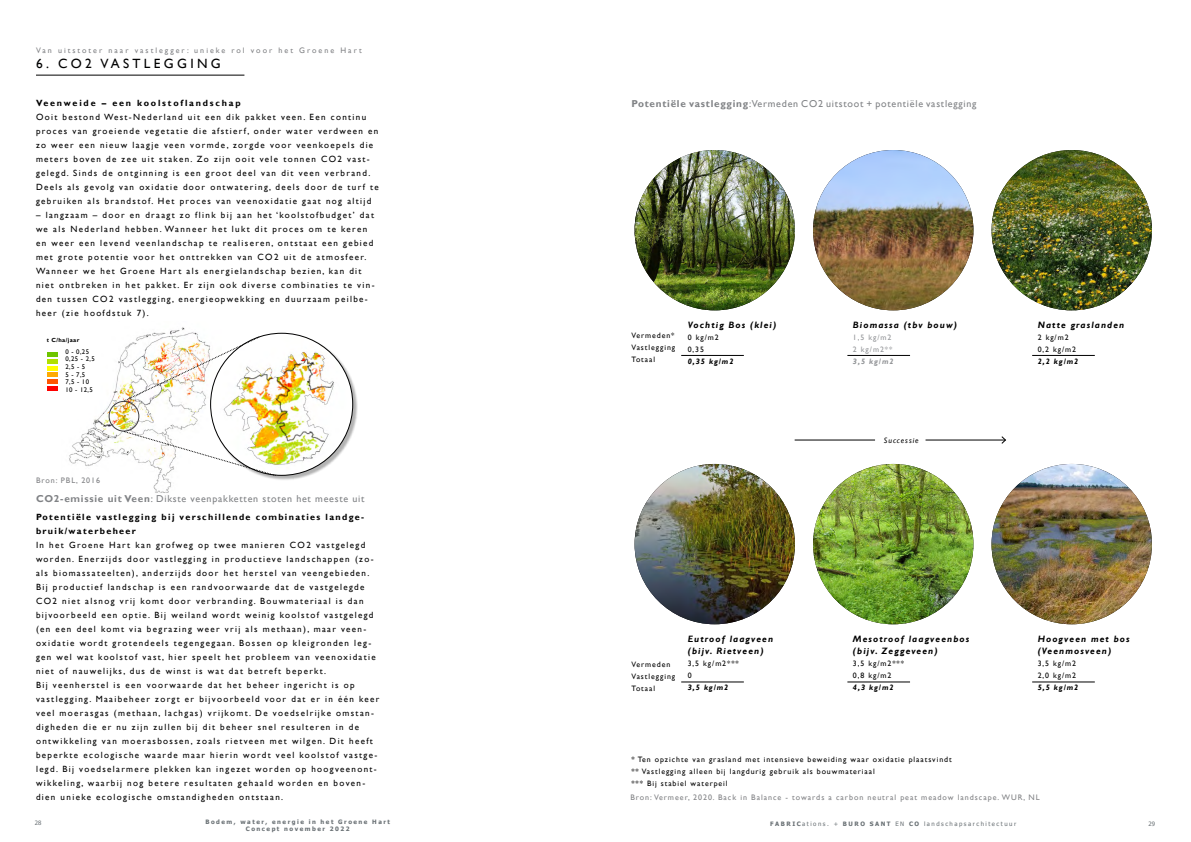
<style>
.page{position:relative;width:1191px;height:842px;background:#fff}
.page>*{position:absolute;margin:0;border:0;box-sizing:border-box;transform-origin:0 0}
.t1{font:13.4px "Gill Sans";letter-spacing:.25em;color:#000101}
.t2{font:10px "Gill Sans";letter-spacing:.075em;color:#808285}
.t3{font:italic 700 9.2px/12px "Gill Sans";letter-spacing:.12em;color:#000}
.t4{font:9px/14px "Gill Sans";letter-spacing:.15em;color:#000}
.t5{font:700 9px/14px "Gill Sans";letter-spacing:.15em;color:#000}
.t6{font:700 9px "Gill Sans";letter-spacing:.2em;color:#000}
.t7{font:8px "Gill Sans";letter-spacing:.12em;color:#818285}
.t8{font:8px "Gill Sans";letter-spacing:.25em;color:#818285}
.t9{font:7.8px/12px "Gill Sans";letter-spacing:.12em;color:#000}
.t10{font:italic 700 7.8px "Gill Sans";letter-spacing:.12em;color:#000}
.t11{font:7.8px/12px "Gill Sans";letter-spacing:.12em;color:#939598}
.t12{font:italic 7.8px "Gill Sans";letter-spacing:.12em;color:#000}
.t13{font:italic 700 7.8px "Gill Sans";color:#939598}
.t14{font:6.7px/7.6px "Gill Sans";letter-spacing:.06em;color:#000}
.t15{font:700 6px/7.2px "Tahoma";letter-spacing:.25em;color:#686f73;text-align:center}
.t16{font:6px "Tahoma";letter-spacing:.25em;color:#686f73}
.t17{font:700 5.9px "Gill Sans";letter-spacing:.06em;color:#000}
.s1{color:#000101}
.s2{font-weight:700}
</style>
<div class="page">
<img style="left:69px;top:327px;width:142px;height:166px">
<hr style="left:47px;top:353px;width:11px;height:4px;background:#6ec400">
<hr style="left:47px;top:386px;width:11px;height:4px;background:#fe0000">
<div style="left:47px;top:359px;width:11px;height:5px;background:#b0e000"></div>
<hr style="left:47px;top:366px;width:11px;height:4px;background:#ffff01">
<hr style="left:47px;top:373px;width:11px;height:4px;background:#ffaa01">
<hr style="left:47px;top:379px;width:11px;height:4px;background:#f50">
<div style="left:211px;top:334px;width:146px;height:146px;background:#000;opacity:.3"></div>
<img style="left:211px;top:333px;width:142px;height:142px">
<div style="left:109px;top:401px;width:30px;height:30px;border:1px solid #414042;border-radius:50%"></div>
<svg style="left:124px;top:431px;width:152px;height:45px"></svg>
<img style="left:124px;top:337px;width:135px;height:64px">
<img style="left:634px;top:150px;width:161px;height:160px;border-radius:80px">
<img style="left:813px;top:150px;width:160px;height:160px;border-radius:80px">
<img style="left:991px;top:150px;width:160px;height:160px;border-radius:80px">
<img style="left:634px;top:464px;width:161px;height:160px;border-radius:80px">
<img style="left:813px;top:464px;width:160px;height:160px;border-radius:80px">
<img style="left:991px;top:464px;width:160px;height:160px;border-radius:80px">
<hr style="left:794px;top:440px;width:81px;height:1px;background:#000">
<hr style="left:925px;top:440px;width:80px;height:1px;background:#000">
<svg style="left:1001px;top:436px;width:5px;height:8px"></svg>
<hr style="left:36px;top:75px;width:208px;height:1px;background:#000101">
<hr style="left:681px;top:355px;width:63px;height:1px;background:#000">
<hr style="left:847px;top:355px;width:63px;height:1px;background:#000">
<hr style="left:1032px;top:355px;width:62px;height:1px;background:#000">
<hr style="left:681px;top:682px;width:63px;height:1px;background:#000">
<hr style="left:847px;top:682px;width:63px;height:1px;background:#000">
<hr style="left:1032px;top:682px;width:62px;height:1px;background:#000">
<p class="t8" style="left:36px;top:46px;width:327px">Van uitstoter naar vastlegger: unieke rol voor het Groene Hart</p>
<h1 class="t1" style="left:36px;top:56px;width:186px">6. CO2 VASTLEGGING</h1>
<p class="t6" style="left:36px;top:98px;width:206px">Veenweide – een koolstoflandschap</p>
<p class="t4" style="left:36px;top:110px;width:344px">Ooit bestond West-Nederland uit een dik pakket veen. Een continu proces van groeiende vegetatie die afstierf, onder water verdween en zo weer een nieuw laagje veen vormde, zorgde voor veenkoepels die meters boven de zee uit staken. Zo zijn ooit vele tonnen CO2 vast&shy;gelegd. Sinds de ontginning is een groot deel van dit veen verbrand.<br>Deels als gevolg van oxidatie door ontwatering, deels door de turf te gebruiken als brandstof. Het proces van veenoxidatie gaat nog altijd</p>
<p class="t4" style="left:36px;top:208px;width:340px">– langzaam – door en draagt zo flink bij aan het ‘koolstofbudget’ dat we als Nederland hebben. Wanneer het lukt dit proces om te keren en weer een levend veenlandschap te realiseren, ontstaat een gebied met grote potentie voor het onttrekken van CO2 uit de atmosfeer.<br>Wanneer we het Groene Hart als energielandschap bezien, kan dit niet ontbreken in het pakket. Er zijn ook diverse combinaties te vin&shy;den tussen CO2 vastlegging, energieopwekking en duurzaam peilbe&shy;heer <span class="s1">(zie hoofdstuk 7)</span>.</p>
<p class="t17" style="left:47px;top:337px;width:34px">t C/ha/jaar</p>
<p class="t14" style="left:65px;top:348px;width:31px">0 - 0,25<br>0,25 - 2,5<br>2,5 - 5<br>5 - 7,5<br>7,5 - 10<br>10 - 12,5</p>
<p class="t7" style="left:36px;top:476px;width:66px">Bron: PBL, 2016</p>
<p class="t5" style="left:36px;top:510px;width:330px">Potentiële vastlegging bij verschillende combinaties landge&shy;bruik/waterbeheer</p>
<p class="t4" style="left:36px;top:538px;width:345px">In het Groene Hart kan grofweg op twee manieren CO2 vastgelegd worden. Enerzijds door vastlegging in productieve landschappen (zo&shy;als biomassateelten), anderzijds door het herstel van veengebieden.<br>Bij productief landschap is een randvoorwaarde dat de vastgelegde CO2 niet alsnog vrij komt door verbranding. Bouwmateriaal is dan bijvoorbeeld een optie. Bij weiland wordt weinig koolstof vastgelegd (en een deel komt via begrazing weer vrij als methaan), maar veen&shy;oxidatie wordt grotendeels tegengegaan. Bossen op kleigronden leg&shy;gen wel wat koolstof vast, hier speelt het probleem van veenoxidatie niet of nauwelijks, dus de winst is wat dat betreft beperkt.<br>Bij veenherstel is een voorwaarde dat het beheer ingericht is op vastlegging. Maaibeheer zorgt er bijvoorbeeld voor dat er in één keer veel moerasgas (methaan, lachgas) vrijkomt. De voedselrijke omstan&shy;digheden die er nu zijn zullen bij dit beheer snel resulteren in de ontwikkeling van moerasbossen, zoals rietveen met wilgen. Dit heeft beperkte ecologische waarde maar hierin wordt veel koolstof vastge&shy;legd. Bij voedselarmere plekken kan ingezet worden op hoogveenont&shy;wikkeling, waarbij nog betere resultaten gehaald worden en boven&shy;dien unieke ecologische omstandigheden ontstaan.</p>
<p class="t2" style="left:36px;top:493px;width:330px"><span class="s2">CO2-emissie uit Veen</span>: Dikste veenpakketten stoten het meeste uit</p>
<p class="t2" style="left:631px;top:98px;width:346px"><span class="s2">Potentiële vastlegging</span>: Vermeden CO2 uitstoot + potentiële vastlegging</p>
<p class="t9" style="left:631px;top:330px;width:45px;text-align:justify">Vermeden* Vastlegging Totaal</p>
<p class="t3" style="left:688px;top:319px;width:90px">Vochtig Bos (klei)</p>
<p class="t9" style="left:688px;top:332px;width:32px">0 kg/m2<br>0,35</p>
<p class="t10" style="left:688px;top:357px;width:47px">0,35 kg/m2</p>
<p class="t3" style="left:853px;top:319px;width:106px">Biomassa (tbv bouw)</p>
<p class="t11" style="left:853px;top:332px;width:41px">1,5 kg/m2<br>2 kg/m2**</p>
<p class="t13" style="left:853px;top:357px;width:42px">3,5 kg/m2</p>
<p class="t12" style="left:884px;top:435px;width:36px">Successie</p>
<p class="t3" style="left:1037px;top:319px;width:88px">Natte graslanden</p>
<p class="t9" style="left:1037px;top:332px;width:40px">2 kg/m2<br>0,2 kg/m2</p>
<p class="t10" style="left:1037px;top:357px;width:42px">2,2 kg/m2</p>
<p class="t9" style="left:631px;top:658px;width:45px">Vermeden<br>Vastlegging<br>Totaal</p>
<p class="t3" style="left:688px;top:633px;width:87px">Eutroof laagveen (bijv. Rietveen)</p>
<p class="t9" style="left:688px;top:657px;width:53px">3,5 kg/m2***<br>0</p>
<p class="t10" style="left:688px;top:683px;width:42px">3,5 kg/m2</p>
<p class="t3" style="left:853px;top:633px;width:118px">Mesotroof laagveenbos (bijv. Zeggeveen)</p>
<p class="t9" style="left:853px;top:657px;width:53px">3,5 kg/m2***<br>0,8 kg/m2</p>
<p class="t10" style="left:853px;top:683px;width:42px">4,3 kg/m2</p>
<p class="t9" style="left:631px;top:754px;width:322px">* Ten opzichte van grasland met intensieve beweiding waar oxidatie plaatsvindt ** Vastlegging alleen bij langdurig gebruik als bouwmateriaal<br>*** Bij stabiel waterpeil</p>
<p class="t3" style="left:1037px;top:633px;width:93px">Hoogveen met bos (Veenmosveen)</p>
<p class="t9" style="left:1037px;top:657px;width:40px">3,5 kg/m2<br>2,0 kg/m2</p>
<p class="t10" style="left:1037px;top:683px;width:42px">5,5 kg/m2</p>
<p class="t7" style="left:630px;top:792px;width:411px">Bron: Vermeer, 2020. Back in Balance - towards a carbon neutral peat meadow landscape. WUR, NL</p>
<p class="t15" style="left:205px;top:819px;width:186px">Bodem, water, energie in het Groene Hart<br>Concept november 2022</p>
<p class="t16" style="left:35px;top:819px;width:8px">28</p>
<p class="t16" style="left:770px;top:820px;width:247px"><span class="s2">FABRIC</span>ations. + <span class="s2">BURO SANT</span> EN <span class="s2">CO</span> landschapsarchitectuur</p>
<p class="t16" style="left:1148px;top:820px;width:8px">29</p>
</div>
